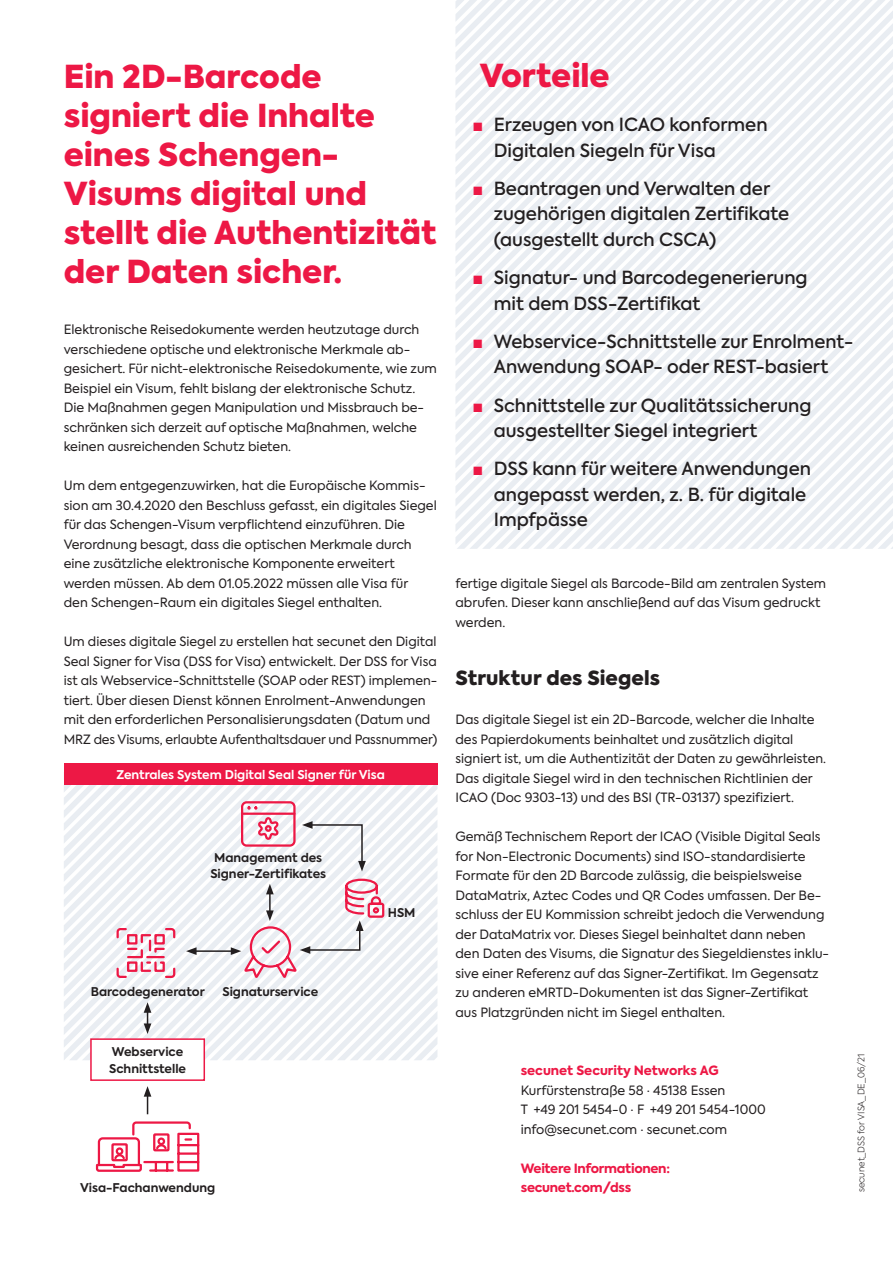
<style>
.page{position:relative;width:893px;height:1263px;background:#fff}
.page>*{position:absolute;margin:0;border:0;box-sizing:border-box;transform-origin:0 0}
.Zitat{font:900 31.5px/39px "Axiforma";color:#ed1845}
.Headline2_Vorteile{font:900 31.5px "Axiforma";color:#ed1845}
.Zwischenheadline_1_1{font:900 19.5px "Axiforma";letter-spacing:.005em;color:#231f20}
.t1{font:500 18px/25.5px "Axiforma";color:#231f20}
.Fließtext{font:12.75px/19.5px "Axiforma";color:#231f20}
.Fließtext-2{font:800 12.75px "Axiforma";letter-spacing:-.02em;color:#ed1845}
.Fließtext-3{font:800 12.75px "Axiforma";color:#ed1845}
.Headline2_Vorteile-2{font:700 12px "Axiforma";color:#231f20}
.Headline2_Vorteile-3{font:700 12px "Axiforma";color:#fff}
.t2{font:300 9px "Axiforma";color:#231f20}
.s1{font-family:"Arial";font-weight:700;color:#ed1845}
</style>
<div class="page">
<svg style="left:455px;top:0;width:438px;height:549px"></svg>
<svg style="left:95px;top:1121px;width:105px;height:51px"></svg>
<div style="left:153px;top:1133px;width:17px;height:18px;border:2px solid #ed1845"></div>
<svg style="left:144px;top:1086px;width:7px;height:28px"></svg>
<div style="left:90px;top:1038px;width:115px;height:43px;background:#fff;border:2px solid #ed1845"></div>
<svg style="left:64px;top:785px;width:373px;height:275px"></svg>
<div style="left:64px;top:763px;width:373px;height:22px;background:#ed1845"></div>
<p class="Zitat" style="left:64px;top:57px;width:374px">Ein 2D-Barcode signiert die Inhalte eines Schengen-<br>Visums digital und stellt die Authentizität der Daten sicher.</p>
<p class="Fließtext" style="left:64px;top:320px;width:375px">Elektronische Reisedokumente werden heutzutage durch verschiedene optische und elektronische Merkmale ab&shy;gesichert. Für nicht-elektronische Reisedokumente, wie zum Beispiel ein Visum, fehlt bislang der elektronische Schutz.<br>Die Maßnahmen gegen Manipulation und Missbrauch be&shy;schränken sich derzeit auf optische Maßnahmen, welche keinen ausreichenden Schutz bieten.</p>
<p class="Fließtext" style="left:64px;top:476px;width:374px">Um dem entgegenzuwirken, hat die Europäische Kommis&shy;sion am 30.4.2020 den Beschluss gefasst, ein digitales Siegel für das Schengen-Visum verpflichtend einzuführen. Die Verordnung besagt, dass die optischen Merkmale durch eine zusätzliche elektronische Komponente erweitert werden müssen. Ab dem 01.05.2022 müssen alle Visa für<br>den Schengen-Raum ein digitales Siegel enthalten.</p>
<p class="Fließtext" style="left:64px;top:632px;width:375px">Um dieses digitale Siegel zu erstellen hat secunet den Digital Seal Signer for Visa (DSS for Visa) entwickelt. Der DSS for Visa ist als Webservice-Schnittstelle (SOAP oder REST) implemen&shy;tiert. Über diesen Dienst können Enrolment-Anwendungen mit den erforderlichen Personalisierungsdaten (Datum und MRZ des Visums, erlaubte Aufenthaltsdauer und Passnummer)</p>
<p class="Headline2_Vorteile-3" style="left:116px;top:766px;width:270px">Zentrales System Digital Seal Signer für Visa</p>
<p class="Headline2_Vorteile-2" style="left:214px;top:849px;width:109px">Management des</p>
<p class="Headline2_Vorteile-2" style="left:210px;top:865px;width:117px">Signer-Zertifikates</p>
<p class="Headline2_Vorteile-2" style="left:91px;top:983px;width:116px">Barcodegenerator</p>
<p class="Headline2_Vorteile-2" style="left:222px;top:983px;width:97px">Signaturservice</p>
<p class="Headline2_Vorteile-2" style="left:112px;top:1043px;width:73px">Webservice</p>
<p class="Headline2_Vorteile-2" style="left:109px;top:1060px;width:78px">Schnittstelle</p>
<p class="Headline2_Vorteile-2" style="left:80px;top:1179px;width:137px">Visa-Fachanwendung</p>
<p class="Headline2_Vorteile-2" style="left:388px;top:904px;width:29px">HSM</p>
<p class="Headline2_Vorteile" style="left:480px;top:53px;width:131px">Vorteile</p>
<p class="t1" style="left:494px;top:112px;width:275px;text-indent:-21px"><span class="s1">■</span> Erzeugen von ICAO konformen<br>Digitalen Siegeln für Visa</p>
<p class="t1" style="left:494px;top:176px;width:297px;text-indent:-21px"><span class="s1">■</span> Beantragen und Verwalten der zugehörigen digitalen Zertifikate (ausgestellt durch CSCA)</p>
<p class="t1" style="left:494px;top:265px;width:315px;text-indent:-21px"><span class="s1">■</span> Signatur- und Barcodegenerierung mit dem DSS-Zertifikat</p>
<p class="t1" style="left:472px;top:329px;width:382px;text-align:center"><span class="s1">■</span> Webservice-Schnittstelle zur Enrolment-<br>Anwendung SOAP- oder REST-basiert</p>
<p class="t1" style="left:494px;top:393px;width:319px;text-indent:-21px"><span class="s1">■</span> Schnittstelle zur Qualitätssicherung ausgestellter Siegel integriert</p>
<p class="t1" style="left:494px;top:456px;width:319px;text-indent:-21px"><span class="s1">■</span> DSS kann für weitere Anwendungen angepasst werden, z. B. für digitale<br>Impfpässe</p>
<p class="Fließtext" style="left:455px;top:574px;width:372px">fertige digitale Siegel als Barcode-Bild am zentralen System abrufen. Dieser kann anschließend auf das Visum gedruckt werden.</p>
<p class="Zwischenheadline_1_1" style="left:455px;top:664px;width:206px">Struktur des Siegels</p>
<p class="Fließtext" style="left:455px;top:710px;width:372px">Das digitale Siegel ist ein 2D-Barcode, welcher die Inhalte des Papierdokuments beinhaltet und zusätzlich digital signiert ist, um die Authentizität der Daten zu gewährleisten.<br>Das digitale Siegel wird in den technischen Richtlinien der ICAO (Doc 9303-13) und des BSI (TR-03137) spezifiziert.</p>
<p class="Fließtext" style="left:455px;top:827px;width:375px">Gemäß Technischem Report der ICAO (Visible Digital Seals for Non-Electronic Documents) sind ISO-standardisierte Formate für den 2D Barcode zulässig, die beispielsweise DataMatrix, Aztec Codes und QR Codes umfassen. Der Be&shy;schluss der EU Kommission schreibt jedoch die Verwendung der DataMatrix vor. Dieses Siegel beinhaltet dann neben den Daten des Visums, die Signatur des Siegeldienstes inklu&shy;sive einer Referenz auf das Signer-Zertifikat. Im Gegensatz zu anderen eMRTD-Dokumenten ist das Signer-Zertifikat aus Platzgründen nicht im Siegel enthalten.</p>
<p class="Fließtext-3" style="left:521px;top:1062px;width:199px">secunet Security Networks AG</p>
<p class="Fließtext" style="left:521px;top:1081px;width:206px">Kurfürstenstraße 58 · 45138 Essen</p>
<p class="Fließtext" style="left:521px;top:1100px;width:246px">T +49 201 5454-0 · F +49 201 5454-1000</p>
<p class="Fließtext" style="left:521px;top:1120px;width:208px">info@secunet.com · secunet.com</p>
<p class="Fließtext-2" style="left:521px;top:1159px;width:151px">Weitere Informationen:</p>
<p class="Fließtext-2" style="left:521px;top:1179px;width:112px">secunet.com/dss</p>
<p class="t2" style="left:855px;top:1192px;width:140px;rotate:-90deg">secunet_DSS for VISA_DE_06/21</p>
</div>
